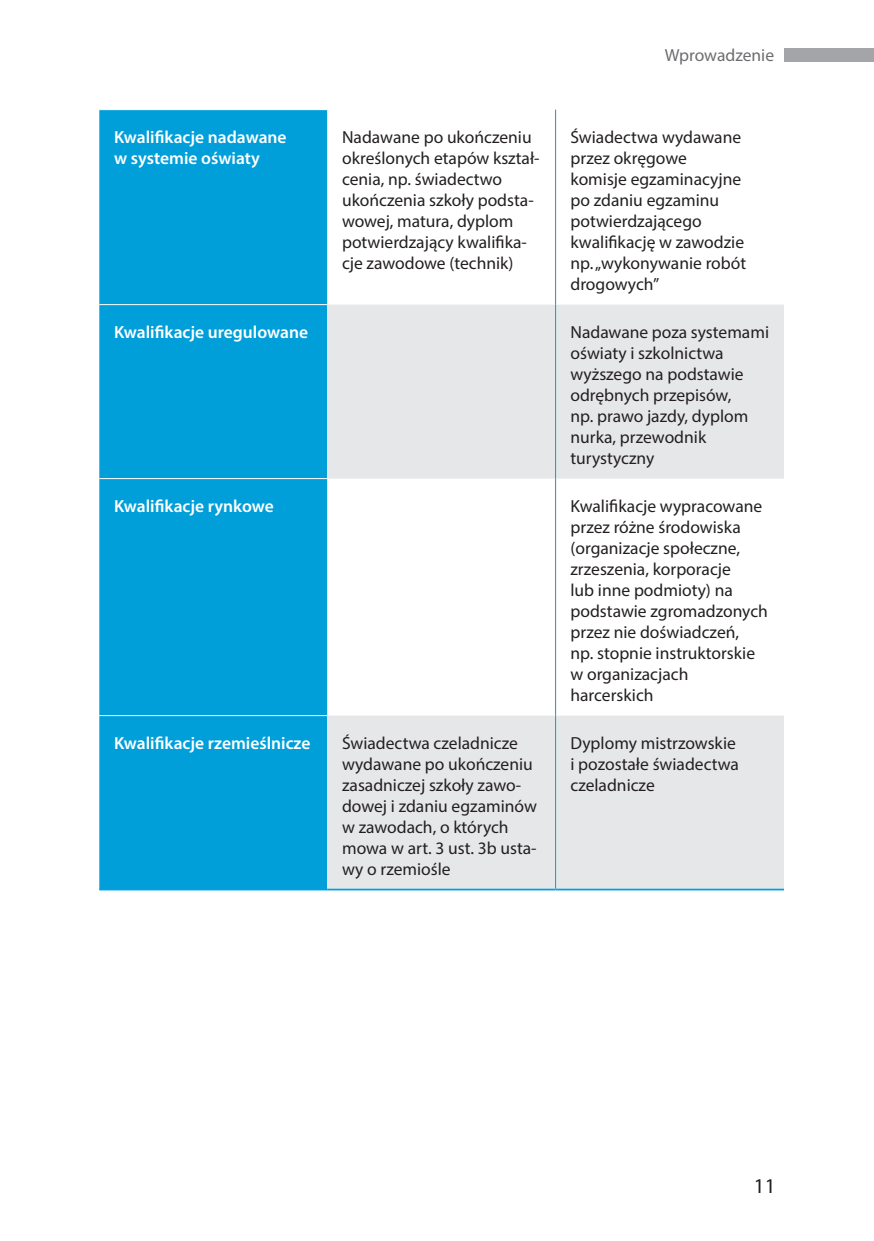
<style>
.page{position:relative;width:874px;height:1241px;background:#fff}
.page>*{position:absolute;margin:0;border:0;box-sizing:border-box;transform-origin:0 0}
.t1{font:21px "Myriad Pro";color:#231f20}
.t2{font:17.5px/21px "Myriad Pro";color:#231f20}
.t3{font:600 17.5px/21px "Myriad Pro";color:#fff}
.t4{font:17.5px "Myriad Pro";color:#6c6d70}
</style>
<div class="page">
<div style="left:784px;top:48px;width:89px;height:14px;background:#a4a5a9"></div>
<div style="left:99px;top:110px;width:228px;height:778px;background:#009fda"></div>
<svg style="left:327px;top:304px;width:456px;height:584px;fill:#e6e7e9"></svg>
<hr style="left:99px;top:304px;width:228px;height:1px;background:#fff">
<hr style="left:99px;top:478px;width:228px;height:1px;background:#fff">
<hr style="left:555px;top:110px;width:1px;height:194px;background:#009fda">
<hr style="left:555px;top:478px;width:1px;height:237px;background:#009fda">
<hr style="left:555px;top:304px;width:1px;height:174px;background:#009fda">
<hr style="left:555px;top:715px;width:1px;height:173px;background:#009fda">
<hr style="left:99px;top:888px;width:228px;height:2px;background:#00a1e3">
<hr style="left:327px;top:888px;width:228px;height:2px;background:#00a1e3">
<hr style="left:555px;top:888px;width:228px;height:2px;background:#00a1e3">
<hr style="left:99px;top:715px;width:228px;height:1px;background:#fff">
<p class="t4" style="left:664px;top:45px;width:111px">Wprowadzenie</p>
<p class="t3" style="left:114px;top:126px;width:174px">Kwalifikacje nadawane w systemie oświaty</p>
<p class="t2" style="left:342px;top:126px;width:199px">Nadawane po ukończeniu określonych etapów kształ&shy;cenia, np. świadectwo ukończenia szkoły podsta&shy;wowej, matura, dyplom potwierdzający kwalifika&shy;cje zawodowe (technik)</p>
<p class="t2" style="left:570px;top:126px;width:177px">Świadectwa wydawane przez okręgowe komisje egzaminacyjne po zdaniu egzaminu potwierdzającego kwalifikację w zawodzie np. „wykonywanie robót drogowych”</p>
<p class="t3" style="left:114px;top:321px;width:195px">Kwalifikacje uregulowane</p>
<p class="t2" style="left:570px;top:321px;width:200px">Nadawane poza systemami oświaty i szkolnictwa wyższego na podstawie odrębnych przepisów,<br>np. prawo jazdy, dyplom nurka, przewodnik turystyczny</p>
<p class="t3" style="left:114px;top:494px;width:161px">Kwalifikacje rynkowe</p>
<p class="t2" style="left:570px;top:495px;width:199px">Kwalifikacje wypracowane przez różne środowiska (organizacje społeczne, zrzeszenia, korporacje<br>lub inne podmioty) na podstawie zgromadzonych przez nie doświadczeń,<br>np. stopnie instruktorskie w organizacjach harcerskich</p>
<p class="t3" style="left:114px;top:731px;width:197px">Kwalifikacje rzemieślnicze</p>
<p class="t2" style="left:342px;top:731px;width:196px">Świadectwa czeladnicze wydawane po ukończeniu zasadniczej szkoły zawo&shy;dowej i zdaniu egzaminów w zawodach, o których mowa w art. 3 ust. 3b usta&shy;wy o rzemiośle</p>
<p class="t2" style="left:570px;top:731px;width:170px">Dyplomy mistrzowskie i pozostałe świadectwa czeladnicze</p>
<p class="t1" style="left:753px;top:1172px;width:23px">11</p>
</div>
